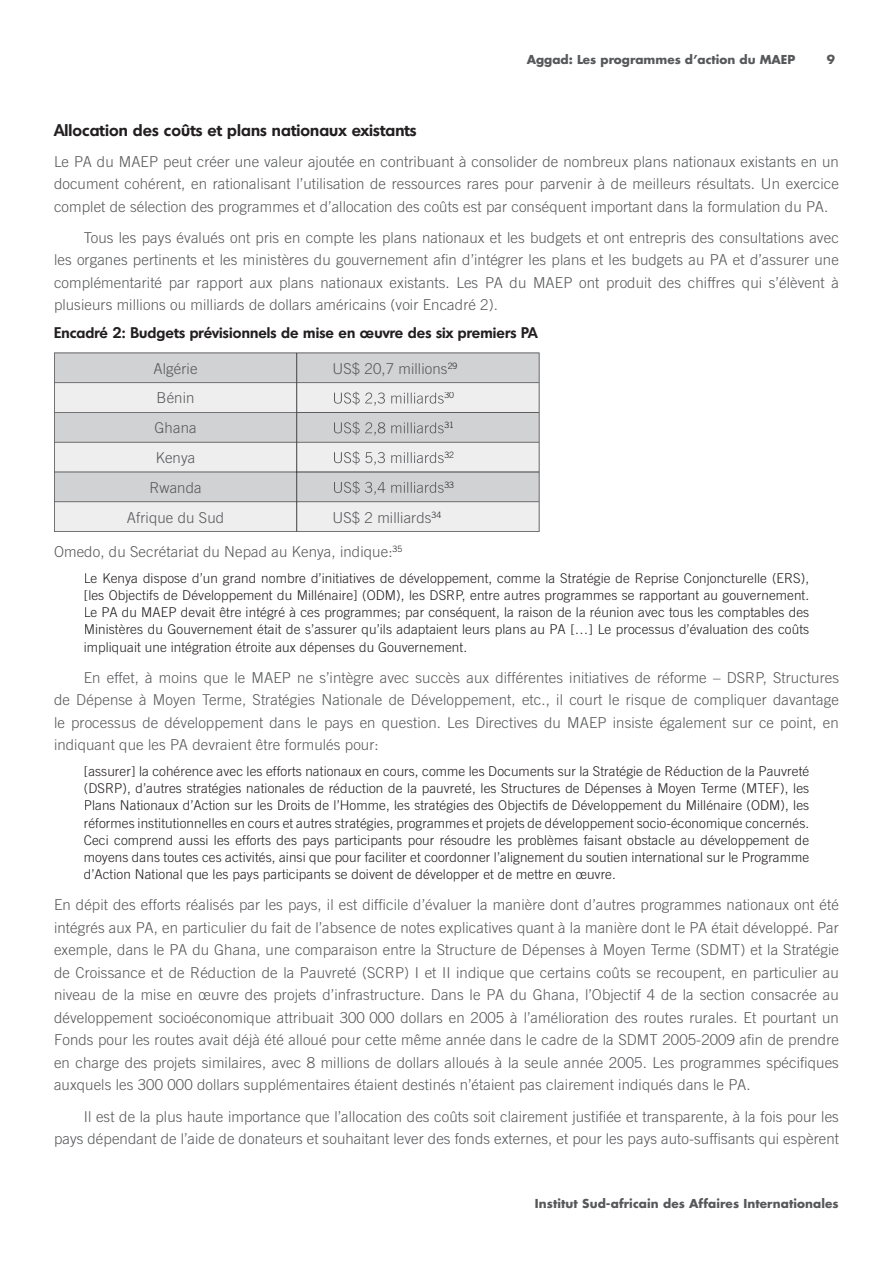
<style>
.page{position:relative;width:893px;height:1263px;background:#fff}
.page>*{position:absolute;margin:0;border:0;box-sizing:border-box;transform-origin:0 0}
.t1{font:600 16.5px "Montreal TS";letter-spacing:.005em;color:#231f20}
.t2{font:300 15px/22.5px "Trade Gothic";letter-spacing:.005em;color:#57585a;text-align:justify}
.t3{font:600 15px "Montreal TS";letter-spacing:.005em;color:#231f20}
.t4{font:300 13.5px/17.2px "Trade Gothic";letter-spacing:.005em;color:#231f20;text-align:justify}
.t5{font:700 12px "Futura";letter-spacing:.005em;color:#57585a}
.t6{font:300 8.7px "Trade Gothic";color:#231f20}
</style>
<div class="page">
<svg style="left:54px;top:353px;width:485px;height:30px;background:#ccccce"></svg>
<svg style="left:54px;top:383px;width:485px;height:148px;background:#dededf"></svg>
<div style="left:448px;top:362px;width:9px;height:7px;background:#d1d2d4"></div>
<svg style="left:334px;top:392px;width:110px;height:14px;background:#d5d5d6"></svg>
<div style="left:444px;top:392px;width:10px;height:7px;background:#eeeeef"></div>
<svg style="left:334px;top:421px;width:110px;height:14px;background:#bcbdbf"></svg>
<div style="left:444px;top:422px;width:9px;height:6px;background:#d1d2d4"></div>
<svg style="left:334px;top:451px;width:110px;height:14px;background:#d5d5d6"></svg>
<div style="left:444px;top:452px;width:10px;height:6px;background:#eeeeef"></div>
<svg style="left:334px;top:481px;width:110px;height:14px;background:#bdbec0"></svg>
<div style="left:444px;top:481px;width:10px;height:7px;background:#d1d2d4"></div>
<div style="left:432px;top:511px;width:9px;height:7px;background:#eeeeef"></div>
<p class="t5" style="left:527px;top:51px;width:270px">Aggad: Les programmes d’action du MAEP</p>
<p class="t5" style="left:827px;top:51px;width:10px">9</p>
<p class="t1" style="left:54px;top:119px;width:364px">Allocation des coûts et plans nationaux existants</p>
<p class="t2" style="left:54px;top:150px;width:786px">Le PA du MAEP peut créer une valeur ajoutée en contribuant à consolider de nombreux plans nationaux existants en un document cohérent, en rationalisant l’utilisation de ressources rares pour parvenir à de meilleurs résultats. Un exercice complet de sélection des programmes et d’allocation des coûts est par conséquent important dans la formulation du PA.</p>
<p class="t2" style="left:54px;top:226px;width:786px;text-indent:30px">Tous les pays évalués ont pris en compte les plans nationaux et les budgets et ont entrepris des consultations avec les organes pertinents et les ministères du gouvernement afin d’intégrer les plans et les budgets au PA et d’assurer une complémentarité par rapport aux plans nationaux existants. Les PA du MAEP ont produit des chiffres qui s’élèvent à plusieurs millions ou milliards de dollars américains (voir Encadré 2).</p>
<p class="t3" style="left:54px;top:323px;width:485px">Encadré 2: Budgets prévisionnels de mise en œuvre des six premiers PA</p>
<p class="t2" style="left:154px;top:357px;width:45px">Algérie</p>
<p class="t2" style="left:333px;top:357px;width:126px">US$ 20,7 millions<sup>29</sup></p>
<p class="t2" style="left:157px;top:387px;width:39px">Bénin</p>
<p class="t6" style="left:444px;top:390px;width:11px">30</p>
<p class="t2" style="left:155px;top:416px;width:44px">Ghana</p>
<p class="t6" style="left:444px;top:420px;width:11px">31</p>
<p class="t2" style="left:156px;top:446px;width:41px">Kenya</p>
<p class="t6" style="left:444px;top:450px;width:11px">32</p>
<p class="t2" style="left:149px;top:476px;width:54px">Rwanda</p>
<p class="t6" style="left:444px;top:479px;width:11px">33</p>
<p class="t2" style="left:127px;top:506px;width:99px">Afrique du Sud</p>
<p class="t2" style="left:333px;top:506px;width:110px">US$ 2 milliards<sup>34</sup></p>
<p class="t2" style="left:54px;top:540px;width:350px">Omedo, du Secrétariat du Nepad au Kenya, indique:<sup>35</sup></p>
<p class="t4" style="left:84px;top:569px;width:727px">Le Kenya dispose d’un grand nombre d’initiatives de développement, comme la Stratégie de Reprise Conjoncturelle (ERS), [les Objectifs de Développement du Millénaire] (ODM), les DSRP, entre autres programmes se rapportant au gouvernement.<br>Le PA du MAEP devait être intégré à ces programmes; par conséquent, la raison de la réunion avec tous les comptables des Ministères du Gouvernement était de s’assurer qu’ils adaptaient leurs plans au PA […] Le processus d’évaluation des coûts impliquait une intégration étroite aux dépenses du Gouvernement.</p>
<p class="t2" style="left:54px;top:666px;width:787px;text-indent:30px">En effet, à moins que le MAEP ne s’intègre avec succès aux différentes initiatives de réforme – DSRP, Structures de Dépense à Moyen Terme, Stratégies Nationale de Développement, etc., il court le risque de compliquer davantage le processus de développement dans le pays en question. Les Directives du MAEP insiste également sur ce point, en indiquant que les PA devraient être formulés pour:</p>
<p class="t4" style="left:84px;top:762px;width:727px">[assurer] la cohérence avec les efforts nationaux en cours, comme les Documents sur la Stratégie de Réduction de la Pauvreté (DSRP), d’autres stratégies nationales de réduction de la pauvreté, les Structures de Dépenses à Moyen Terme (MTEF), les Plans Nationaux d’Action sur les Droits de l’Homme, les stratégies des Objectifs de Développement du Millénaire (ODM), les réformes institutionnelles en cours et autres stratégies, programmes et projets de développement socio-économique concernés.<br>Ceci comprend aussi les efforts des pays participants pour résoudre les problèmes faisant obstacle au développement de moyens dans toutes ces activités, ainsi que pour faciliter et coordonner l’alignement du soutien international sur le Programme d’Action National que les pays participants se doivent de développer et de mettre en œuvre.</p>
<p class="t2" style="left:54px;top:894px;width:786px">En dépit des efforts réalisés par les pays, il est difficile d’évaluer la manière dont d’autres programmes nationaux ont été intégrés aux PA, en particulier du fait de l’absence de notes explicatives quant à la manière dont le PA était développé. Par exemple, dans le PA du Ghana, une comparaison entre la Structure de Dépenses à Moyen Terme (SDMT) et la Stratégie de Croissance et de Réduction de la Pauvreté (SCRP) I et II indique que certains coûts se recoupent, en particulier au niveau de la mise en œuvre des projets d’infrastructure. Dans le PA du Ghana, l’Objectif 4 de la section consacrée au développement socioéconomique attribuait 300 000 dollars en 2005 à l’amélioration des routes rurales. Et pourtant un Fonds pour les routes avait déjà été alloué pour cette même année dans le cadre de la SDMT 2005-2009 afin de prendre en charge des projets similaires, avec 8 millions de dollars alloués à la seule année 2005. Les programmes spécifiques auxquels les 300 000 dollars supplémentaires étaient destinés n’étaient pas clairement indiqués dans le PA.</p>
<p class="t2" style="left:54px;top:1105px;width:786px;text-align:right">Il est de la plus haute importance que l’allocation des coûts soit clairement justifiée et transparente, à la fois pour les pays dépendant de l’aide de donateurs et souhaitant lever des fonds externes, et pour les pays auto-suffisants qui espèrent</p>
<p class="t5" style="left:535px;top:1195px;width:305px">Institut Sud-africain des Affaires Internationales</p>
</div>
